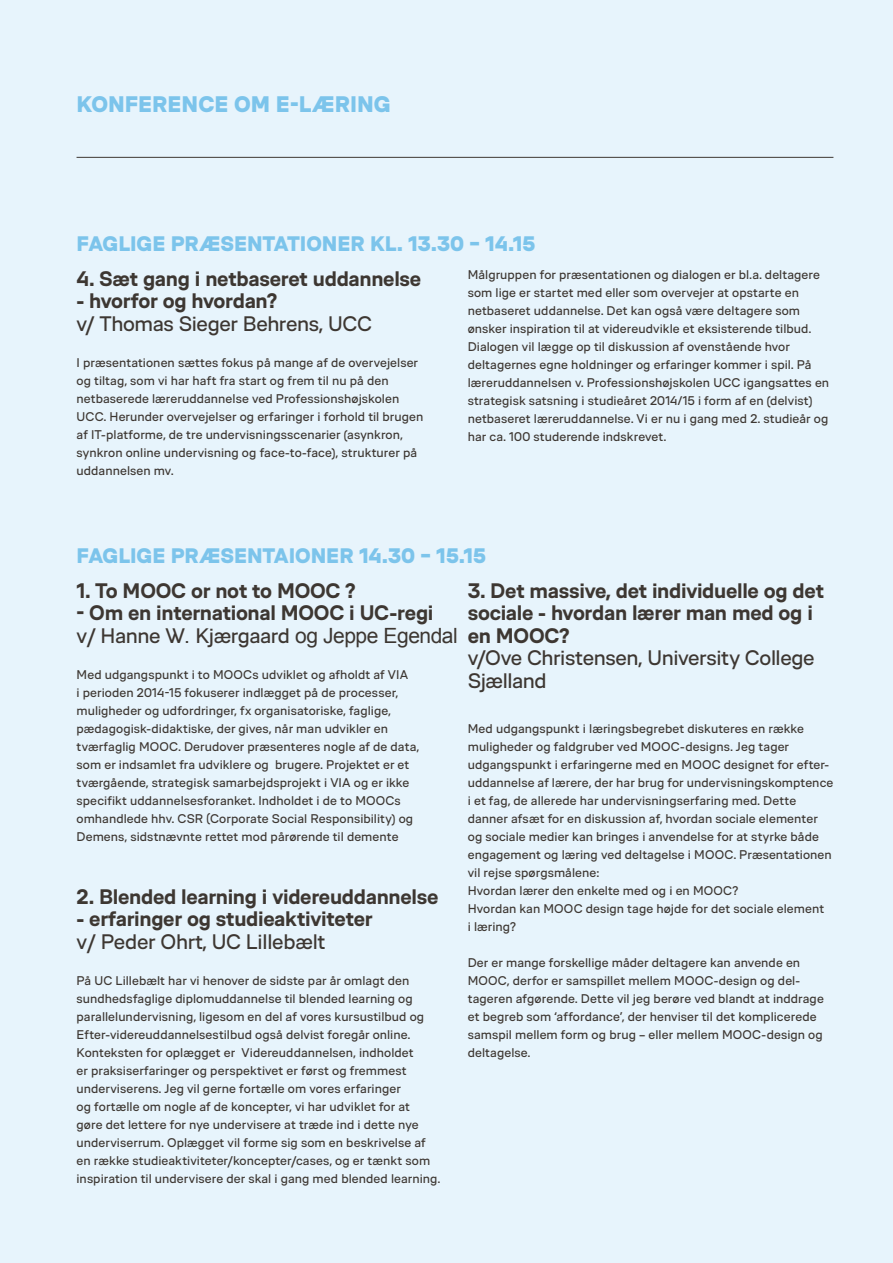
<style>
.page{position:relative;width:893px;height:1263px;background:#e7f4fc}
.page>*{position:absolute;margin:0;border:0;box-sizing:border-box;transform-origin:0 0}
.t1{font:900 22.5px "VIA Type";color:#7cc4eb}
.t2{font:700 21px/22.5px "VIA Type";letter-spacing:-.015em;color:#3d3732}
.t3{font:21px/22.5px "VIA Type";letter-spacing:-.015em;color:#3d3732}
.t4{font:900 21px "VIA Type";color:#7cc4eb}
.t5{font:12.6px/18px "VIA Type";letter-spacing:.005em;color:#3d3732}
.s1{font-weight:400}
.s2{font-family:"Arial";font-weight:400}
</style>
<div class="page">
<hr style="left:77px;top:157px;width:756px;height:1px;background:#3d3732">
<h1 class="t1" style="left:77px;top:90px;width:316px">KONFERENCE OM E-LÆRING</h1>
<h2 class="t4" style="left:77px;top:230px;width:460px">FAGLIGE PRÆSENTATIONER KL. 13.30 – 14.15</h2>
<h2 class="t2" style="left:77px;top:267px;width:346px">4. Sæt gang i netbaseret uddannelse</h2>
<h2 class="t2" style="left:77px;top:289px;width:202px">- hvorfor og hvordan?</h2>
<h2 class="t3" style="left:77px;top:312px;width:297px">v/ Thomas Sieger Behrens, UCC</h2>
<p class="t5" style="left:77px;top:353px;width:348px">I præsentationen sættes fokus på mange af de overvejelser og tiltag, som vi har haft fra start og frem til nu på den netbaserede læreruddannelse ved Professionshøjskolen UCC. Herunder overvejelser og erfaringer i forhold til brugen af IT-platforme, de tre undervisningsscenarier (asynkron, synkron online undervisning og face-to-face), strukturer på uddannelsen mv.</p>
<p class="t5" style="left:468px;top:266px;width:363px">Målgruppen for præsentationen og dialogen er bl.a. deltagere som lige er startet med eller som overvejer at opstarte en netbaseret uddannelse. Det kan også være deltagere som ønsker inspiration til at videreudvikle et eksisterende tilbud.<br>Dialogen vil lægge op til diskussion af ovenstående hvor deltagernes egne holdninger og erfaringer kommer i spil. På læreruddannelsen v. Professionshøjskolen UCC igangsattes en strategisk satsning i studieåret 2014/15 i form af en (delvist) netbaseret læreruddannelse. Vi er nu i gang med 2. studieår og har ca. 100 studerende indskrevet.</p>
<h2 class="t4" style="left:77px;top:542px;width:411px">FAGLIGE PRÆSENTAIONER 14.30 – 15.15</h2>
<h2 class="t2" style="left:77px;top:579px;width:280px">1. To MOOC or not to MOOC ?</h2>
<h2 class="t2" style="left:77px;top:601px;width:383px">- Om en international MOOC i UC-regi<br><span class="s1">v/ Hanne W</span><span class="s2">.</span> <span class="s1">Kjærgaard</span> <span class="s2">og Jeppe Egendal</span></h2>
<p class="t5" style="left:77px;top:665px;width:344px">Med udgangspunkt i to MOOCs udviklet og afholdt af VIA<br>i perioden 2014-15 fokuserer indlægget på de processer, muligheder og udfordringer, fx organisatoriske, faglige, pædagogisk-didaktiske, der gives, når man udvikler en tværfaglig MOOC. Derudover præsenteres nogle af de data, som er indsamlet fra udviklere og brugere. Projektet er et tværgående, strategisk samarbejdsprojekt i VIA og er ikke specifikt uddannelsesforanket. Indholdet i de to MOOCs omhandlede hhv. CSR (Corporate Social Responsibility) og Demens, sidstnævnte rettet mod pårørende til demente</p>
<h2 class="t2" style="left:77px;top:885px;width:363px">2. Blended learning i videreuddannelse</h2>
<h2 class="t2" style="left:77px;top:907px;width:298px">- erfaringer og studieaktiviteter</h2>
<h2 class="t3" style="left:77px;top:930px;width:251px">v/ Peder Ohrt, UC Lillebælt</h2>
<p class="t5" style="left:77px;top:971px;width:365px">På UC Lillebælt har vi henover de sidste par år omlagt den sundhedsfaglige diplomuddannelse til blended learning og parallelundervisning, ligesom en del af vores kursustilbud og Efter-videreuddannelsestilbud også delvist foregår online.<br>Konteksten for oplægget er Videreuddannelsen, indholdet<br>er praksiserfaringer og perspektivet er først og fremmest underviserens. Jeg vil gerne fortælle om vores erfaringer<br>og fortælle om nogle af de koncepter, vi har udviklet for at<br>gøre det lettere for nye undervisere at træde ind i dette nye underviserrum. Oplægget vil forme sig som en beskrivelse af en række studieaktiviteter/koncepter/cases, og er tænkt som inspiration til undervisere der skal i gang med blended learning.</p>
<h2 class="t2" style="left:468px;top:579px;width:358px">3. Det massive, det individuelle og det sociale - hvordan lærer man med og i en MOOC?</h2>
<h2 class="t3" style="left:468px;top:647px;width:348px">v/Ove Christensen, University College<br>Sjælland</h2>
<p class="t5" style="left:468px;top:719px;width:367px">Med udgangspunkt i læringsbegrebet diskuteres en række muligheder og faldgruber ved MOOC-designs. Jeg tager udgangspunkt i erfaringerne med en MOOC designet for efter&shy;uddannelse af lærere, der har brug for undervisningskomptence i et fag, de allerede har undervisningserfaring med. Dette danner afsæt for en diskussion af, hvordan sociale elementer og sociale medier kan bringes i anvendelse for at styrke både engagement og læring ved deltagelse i MOOC. Præsentationen vil rejse spørgsmålene:<br>Hvordan lærer den enkelte med og i en MOOC?<br>Hvordan kan MOOC design tage højde for det sociale element<br>i læring?</p>
<p class="t5" style="left:468px;top:953px;width:358px">Der er mange forskellige måder deltagere kan anvende en MOOC, derfor er samspillet mellem MOOC-design og del&shy;tageren afgørende. Dette vil jeg berøre ved blandt at inddrage et begreb som ‘affordance’, der henviser til det komplicerede samspil mellem form og brug – eller mellem MOOC-design og deltagelse.</p>
</div>
